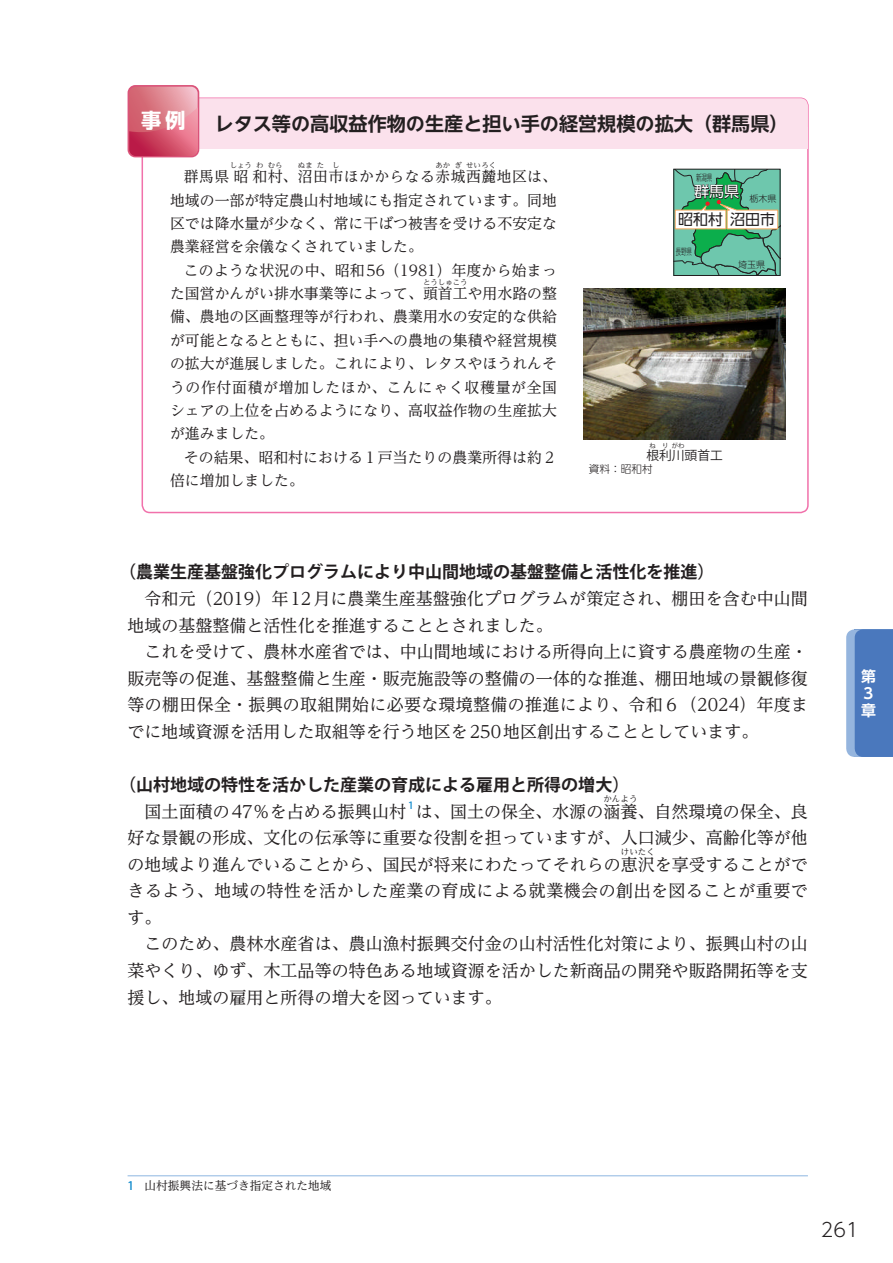
<style>
.page{position:relative;width:893px;height:1263px;background:#fff}
.page>*{position:absolute;margin:0;border:0;box-sizing:border-box;transform-origin:0 0}
.t1{font:700 20.25px "UD Shin Go NT Pr 6 N";color:#fff}
.t2{font:700 19.2px "UD Shin Go NT Pr 6 N De";color:#231f20}
.t3{font:300 19.2px "UD Shin Go NT Pr 6 N";color:#231f20}
.t4{font:16.95px/26.5px "UD Reimin Pr 6 N";color:#231f20}
.t5{font:700 16.95px "Koz Go Pr 6 N";color:#231f20}
.t6{font:16.95px/26.5px "UD Reimin Pr 6 N";letter-spacing:.025em;color:#231f20}
.t7{font:15px "UD Shin Go Pro";color:#231f20}
.t8{font:15px "UD Shin Go Pro";color:#fff}
.t9{font:14.85px/23.4px "UD Reimin Pr 6 N";color:#231f20;text-align:justify}
.t10{font:14.85px "UD Reimin Pr 6 N";letter-spacing:.025em;color:#231f20}
.t11{font:700 14.85px/16.8px "UD Shin Go NT Pr 6 N De";color:#fff}
.t12{font:12.75px "Koz Go Pr 6 N";color:#231f20}
.t13{font:11.7px "UD Reimin Pr 6 N";color:#231f20}
.t14{font:300 10.65px "UD Shin Go NT Pr 6 N";color:#231f20}
.t15{font:500 9.9px "Koz Go Pr 6 N";color:#0c88cb}
.t16{font:300 9px "UD Shin Go Pro";color:#231f20}
.t17{font:300 9px "UD Shin Go Pro";color:#231f20;scale:.6 1}
.t18{font:8.55px "UD Reimin Pr 6 N";color:#231f20}
.t19{font:7.5px "UD Reimin Pr 6 N";color:#231f20}
.t20{font:6.45px "Koz Go Pr 6 N";color:#231f20}
.s1{font-family:"Koz Go Pr 6 N";font-weight:500;color:#0c88cb}
</style>
<div class="page">
<svg style="left:676px;top:171px;width:102px;height:103px"></svg>
<div style="left:674px;top:169px;width:106px;height:107px;border:1px solid #231f20"></div>
<img style="left:584px;top:288px;width:201px;height:152px">
<div style="left:142px;top:98px;width:666px;height:44px;background:#fbe1ec;border-radius:8px"></div>
<div style="left:142px;top:127px;width:666px;height:22px;background:#fbe1ec"></div>
<svg style="left:128px;top:85px;width:71px;height:72px"></svg>
<svg style="left:129px;top:87px;width:69px;height:69px;background:#d96d80"></svg>
<hr style="left:128px;top:1175px;width:680px;height:1px;background:#8db7e1">
<svg style="left:846px;top:629px;width:47px;height:128px;background:#5984c3"></svg>
<p class="t1" style="left:141px;top:104px;width:46px">事例</p>
<p class="t2" style="left:215px;top:108px;width:576px">レタス等の高収益作物の生産と担い手の経営規模の拡大（群馬県）</p>
<p class="t19" style="left:230px;top:159px;width:24px">しょう</p>
<p class="t19" style="left:256px;top:159px;width:9px">わ</p>
<p class="t19" style="left:268px;top:159px;width:16px">むら</p>
<p class="t19" style="left:298px;top:159px;width:16px">ぬま</p>
<p class="t19" style="left:317px;top:159px;width:9px">た</p>
<p class="t19" style="left:332px;top:159px;width:9px">し</p>
<p class="t19" style="left:436px;top:159px;width:16px">あか</p>
<p class="t19" style="left:455px;top:159px;width:9px">ぎ</p>
<p class="t19" style="left:466px;top:159px;width:32px">せいろく</p>
<p class="t9" style="left:170px;top:188px;width:388px">地域の一部が特定農山村地域にも指定されています。同地区では降水量が少なく、常に干ばつ被害を受ける不安定な農業経営を余儀なくされていました。</p>
<p class="t9" style="left:170px;top:258px;width:388px;text-align:right">このような状況の中、昭和56（1981）年度から始まった国営かんがい排水事業等によって、頭首工や用水路の整</p>
<p class="t10" style="left:184px;top:164px;width:375px">群馬県昭和村、沼田市ほかからなる赤城西麓地区は、</p>
<p class="t19" style="left:423px;top:276px;width:46px">とうしゅこう</p>
<p class="t9" style="left:170px;top:305px;width:389px">備、農地の区画整理等が行われ、農業用水の安定的な供給が可能となるとともに、担い手への農地の集積や経営規模の拡大が進展しました。これにより、レタスやほうれんそうの作付面積が増加したほか、こんにゃく収穫量が全国シェアの上位を占めるようになり、高収益作物の生産拡大が進みました。</p>
<p class="t9" style="left:170px;top:445px;width:388px;text-indent:14px">その結果、昭和村における１戸当たりの農業所得は約２倍に増加しました。</p>
<p class="t17" style="left:696px;top:170px;width:28px">新潟県</p>
<p class="t8" style="left:694px;top:180px;width:46px">群馬県</p>
<p class="t7" style="left:678px;top:207px;width:98px">昭和村沼田市</p>
<p class="t16" style="left:749px;top:192px;width:29px">栃木県</p>
<p class="t17" style="left:676px;top:244px;width:29px">長野県</p>
<p class="t16" style="left:738px;top:257px;width:28px">埼玉県</p>
<p class="t20" style="left:649px;top:442px;width:8px">ね</p>
<p class="t20" style="left:662px;top:442px;width:8px">り</p>
<p class="t20" style="left:672px;top:442px;width:14px">がわ</p>
<p class="t14" style="left:589px;top:460px;width:65px">資料：昭和村</p>
<p class="t12" style="left:646px;top:448px;width:78px">根利川頭首工</p>
<p class="t5" style="left:119px;top:563px;width:597px">（農業生産基盤強化プログラムにより中山間地域の基盤整備と活性化を推進）</p>
<p class="t4" style="left:128px;top:585px;width:682px;text-indent:17px">令和元（2019）年12月に農業生産基盤強化プログラムが策定され、棚田を含む中山間地域の基盤整備と活性化を推進することとされました。</p>
<p class="t4" style="left:128px;top:638px;width:682px;text-align:justify;text-indent:17px">これを受けて、農林水産省では、中山間地域における所得向上に資する農産物の生産・販売等の促進、基盤整備と生産・販売施設等の整備の一体的な推進、棚田地域の景観修復等の棚田保全・振興の取組開始に必要な環境整備の推進により、令和６（2024）年度までに地域資源を活用した取組等を行う地区を250地区創出することとしています。</p>
<p class="t5" style="left:119px;top:775px;width:512px">（山村地域の特性を活かした産業の育成による雇用と所得の増大）</p>
<p class="t4" style="left:145px;top:797px;width:263px">国土面積の47％を占める振興山村</p>
<p class="t15" style="left:408px;top:800px;width:7px">1</p>
<p class="t4" style="left:416px;top:797px;width:393px">は、国土の保全、水源の涵養、自然環境の保全、良</p>
<p class="t18" style="left:603px;top:791px;width:36px">かんよう</p>
<p class="t4" style="left:128px;top:824px;width:682px">好な景観の形成、文化の伝承等に重要な役割を担っていますが、人口減少、高齢化等が他の地域より進んでいることから、国民が将来にわたってそれらの恵沢を享受することがで</p>
<p class="t18" style="left:621px;top:844px;width:36px">けいたく</p>
<p class="t6" style="left:128px;top:877px;width:682px">きるよう、地域の特性を活かした産業の育成による就業機会の創出を図ることが重要です。</p>
<p class="t4" style="left:128px;top:930px;width:682px;text-align:justify;text-indent:17px">このため、農林水産省は、農山漁村振興交付金の山村活性化対策により、振興山村の山菜やくり、ゆず、木工品等の特色ある地域資源を活かした新商品の開発や販路開拓等を支援し、地域の雇用と所得の増大を図っています。</p>
<p class="t11" style="left:861px;top:668px;width:16px">第<br>3章</p>
<p class="t13" style="left:128px;top:1176px;width:206px"><span class="s1">1</span> 山村振興法に基づき指定された地域</p>
<p class="t3" style="left:821px;top:1214px;width:39px">261</p>
</div>
